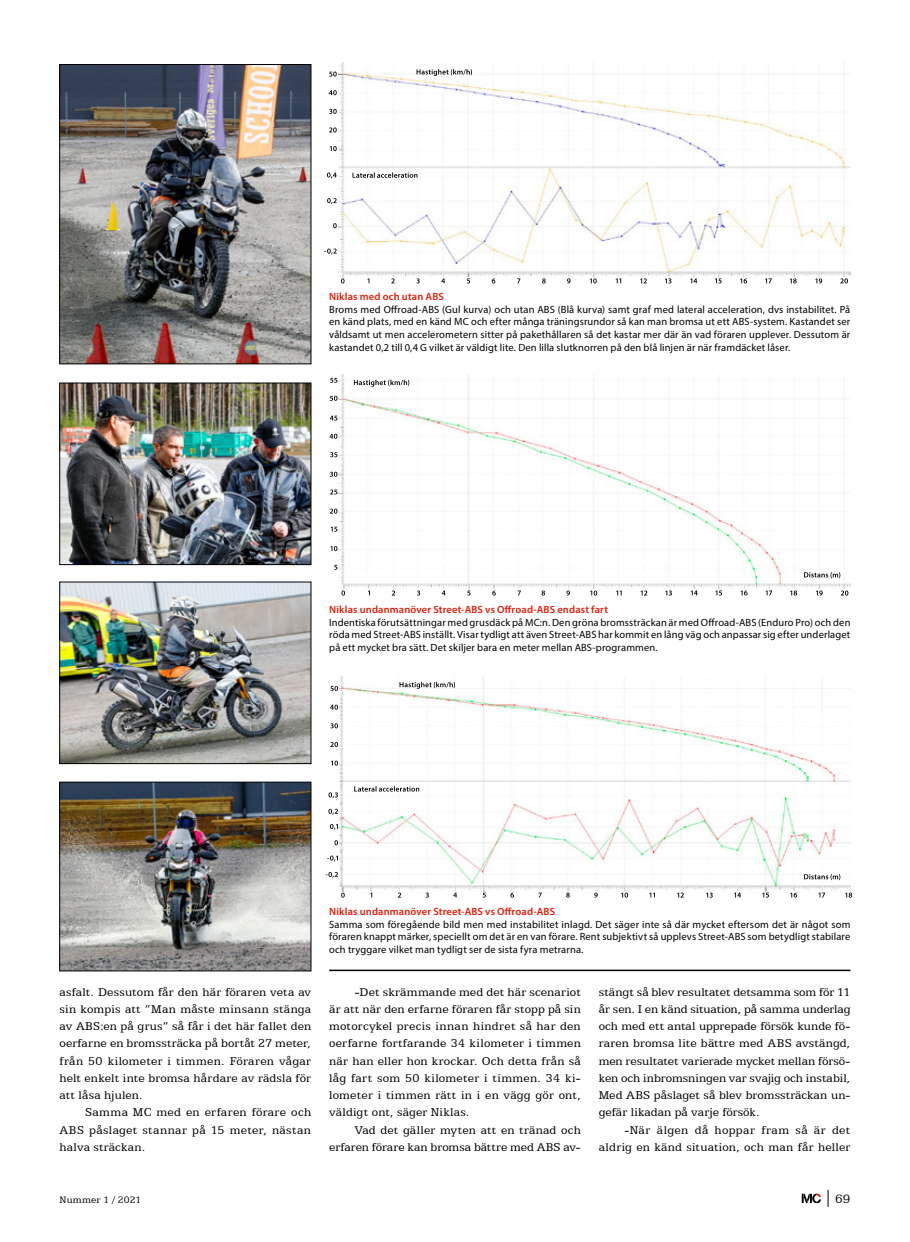
<style>
.page{position:relative;width:910px;height:1242px;background:#fff}
.page>*{position:absolute;margin:0;border:0;box-sizing:border-box;transform-origin:0 0}
.t1{font:13.5px "Egyptian 505 BT";color:#000}
.t2{font:12.75px/17.2px "Egyptian 505 BT";letter-spacing:.01em;color:#000;text-align:justify}
.t3{font:10.5px/12.6px "Myriad Pro";letter-spacing:.015em;color:#000;text-align:justify}
.t4{font:600 10.5px "Myriad Pro";letter-spacing:.015em;color:#e41e0a}
.t5{font:10.5px "Egyptian 505 BT";letter-spacing:.01em;color:#000}
</style>
<div class="page">
<svg style="left:802px;top:1193px;width:19px;height:10px"></svg>
<svg style="left:828px;top:1189px;width:1px;height:17px"></svg>
<img style="left:339px;top:374px;width:511px;height:214px">
<img style="left:339px;top:62px;width:511px;height:214px">
<svg style="left:324px;top:248px;width:13px;height:6px"></svg>
<svg style="left:333px;top:223px;width:4px;height:5px"></svg>
<svg style="left:327px;top:198px;width:10px;height:6px"></svg>
<svg style="left:327px;top:172px;width:10px;height:6px"></svg>
<svg style="left:330px;top:146px;width:7px;height:5px"></svg>
<svg style="left:329px;top:72px;width:8px;height:5px"></svg>
<svg style="left:329px;top:90px;width:8px;height:5px"></svg>
<svg style="left:329px;top:109px;width:8px;height:5px"></svg>
<svg style="left:329px;top:127px;width:8px;height:5px"></svg>
<svg style="left:417px;top:69px;width:55px;height:7px"></svg>
<svg style="left:352px;top:172px;width:65px;height:6px"></svg>
<svg style="left:341px;top:278px;width:4px;height:5px"></svg>
<svg style="left:840px;top:278px;width:8px;height:5px"></svg>
<svg style="left:790px;top:278px;width:7px;height:5px"></svg>
<svg style="left:740px;top:278px;width:7px;height:5px"></svg>
<svg style="left:690px;top:278px;width:7px;height:5px"></svg>
<svg style="left:640px;top:278px;width:7px;height:5px"></svg>
<svg style="left:590px;top:278px;width:7px;height:5px"></svg>
<svg style="left:542px;top:278px;width:4px;height:5px"></svg>
<svg style="left:492px;top:278px;width:3px;height:5px"></svg>
<svg style="left:441px;top:278px;width:4px;height:5px"></svg>
<svg style="left:391px;top:278px;width:4px;height:5px"></svg>
<svg style="left:815px;top:278px;width:7px;height:5px"></svg>
<svg style="left:765px;top:278px;width:7px;height:5px"></svg>
<svg style="left:715px;top:278px;width:7px;height:5px"></svg>
<svg style="left:665px;top:278px;width:6px;height:5px"></svg>
<svg style="left:616px;top:278px;width:5px;height:5px"></svg>
<svg style="left:567px;top:278px;width:3px;height:5px"></svg>
<svg style="left:517px;top:278px;width:3px;height:5px"></svg>
<svg style="left:467px;top:278px;width:3px;height:5px"></svg>
<svg style="left:416px;top:278px;width:4px;height:5px"></svg>
<svg style="left:804px;top:572px;width:36px;height:6px"></svg>
<svg style="left:354px;top:380px;width:55px;height:6px"></svg>
<svg style="left:330px;top:546px;width:7px;height:5px"></svg>
<svg style="left:330px;top:396px;width:7px;height:5px"></svg>
<svg style="left:330px;top:434px;width:7px;height:5px"></svg>
<svg style="left:330px;top:472px;width:7px;height:5px"></svg>
<svg style="left:330px;top:508px;width:7px;height:5px"></svg>
<svg style="left:330px;top:415px;width:7px;height:5px"></svg>
<svg style="left:330px;top:452px;width:7px;height:5px"></svg>
<svg style="left:330px;top:489px;width:7px;height:5px"></svg>
<svg style="left:331px;top:527px;width:6px;height:5px"></svg>
<svg style="left:334px;top:565px;width:3px;height:5px"></svg>
<svg style="left:330px;top:378px;width:7px;height:5px"></svg>
<svg style="left:341px;top:590px;width:4px;height:5px"></svg>
<svg style="left:841px;top:590px;width:7px;height:5px"></svg>
<svg style="left:790px;top:590px;width:7px;height:5px"></svg>
<svg style="left:741px;top:590px;width:7px;height:5px"></svg>
<svg style="left:691px;top:590px;width:7px;height:5px"></svg>
<svg style="left:641px;top:590px;width:6px;height:5px"></svg>
<svg style="left:590px;top:590px;width:7px;height:5px"></svg>
<svg style="left:541px;top:590px;width:4px;height:5px"></svg>
<svg style="left:492px;top:590px;width:4px;height:5px"></svg>
<svg style="left:442px;top:590px;width:3px;height:5px"></svg>
<svg style="left:392px;top:590px;width:3px;height:5px"></svg>
<svg style="left:816px;top:590px;width:7px;height:5px"></svg>
<svg style="left:766px;top:590px;width:6px;height:5px"></svg>
<svg style="left:715px;top:590px;width:7px;height:5px"></svg>
<svg style="left:665px;top:590px;width:7px;height:5px"></svg>
<svg style="left:616px;top:590px;width:6px;height:5px"></svg>
<svg style="left:566px;top:590px;width:4px;height:5px"></svg>
<svg style="left:518px;top:590px;width:3px;height:5px"></svg>
<svg style="left:467px;top:590px;width:4px;height:5px"></svg>
<svg style="left:417px;top:590px;width:3px;height:5px"></svg>
<img style="left:339px;top:676px;width:511px;height:215px">
<svg style="left:341px;top:892px;width:4px;height:5px"></svg>
<svg style="left:845px;top:892px;width:7px;height:5px"></svg>
<svg style="left:790px;top:892px;width:7px;height:5px"></svg>
<svg style="left:734px;top:892px;width:7px;height:5px"></svg>
<svg style="left:677px;top:892px;width:7px;height:5px"></svg>
<svg style="left:621px;top:892px;width:7px;height:5px"></svg>
<svg style="left:566px;top:892px;width:4px;height:5px"></svg>
<svg style="left:510px;top:892px;width:4px;height:5px"></svg>
<svg style="left:453px;top:892px;width:4px;height:5px"></svg>
<svg style="left:398px;top:892px;width:3px;height:5px"></svg>
<svg style="left:818px;top:892px;width:7px;height:5px"></svg>
<svg style="left:762px;top:892px;width:7px;height:5px"></svg>
<svg style="left:706px;top:892px;width:7px;height:5px"></svg>
<svg style="left:649px;top:892px;width:6px;height:5px"></svg>
<svg style="left:594px;top:892px;width:4px;height:5px"></svg>
<svg style="left:538px;top:892px;width:4px;height:5px"></svg>
<svg style="left:483px;top:892px;width:3px;height:5px"></svg>
<svg style="left:426px;top:892px;width:3px;height:5px"></svg>
<svg style="left:804px;top:874px;width:36px;height:6px"></svg>
<svg style="left:331px;top:760px;width:7px;height:5px"></svg>
<svg style="left:330px;top:686px;width:8px;height:5px"></svg>
<svg style="left:330px;top:704px;width:8px;height:6px"></svg>
<svg style="left:330px;top:723px;width:8px;height:5px"></svg>
<svg style="left:330px;top:742px;width:8px;height:5px"></svg>
<svg style="left:326px;top:872px;width:12px;height:6px"></svg>
<svg style="left:334px;top:840px;width:4px;height:5px"></svg>
<svg style="left:328px;top:809px;width:10px;height:5px"></svg>
<svg style="left:327px;top:855px;width:11px;height:6px"></svg>
<svg style="left:330px;top:824px;width:8px;height:6px"></svg>
<svg style="left:328px;top:792px;width:10px;height:6px"></svg>
<svg style="left:400px;top:682px;width:55px;height:7px"></svg>
<svg style="left:354px;top:786px;width:65px;height:5px"></svg>
<img style="left:62px;top:66px;width:247px;height:296px">
<div style="left:60px;top:64px;width:251px;height:300px;border:1px solid #000"></div>
<img style="left:62px;top:385px;width:247px;height:178px">
<div style="left:60px;top:383px;width:251px;height:182px;border:1px solid #000"></div>
<img style="left:62px;top:584px;width:247px;height:178px">
<div style="left:60px;top:582px;width:251px;height:182px;border:1px solid #000"></div>
<img style="left:62px;top:784px;width:247px;height:185px">
<div style="left:60px;top:782px;width:251px;height:189px;border:1px solid #000"></div>
<hr style="left:329px;top:969px;width:521px;height:2px;background:#000">
<p class="t4" style="left:329px;top:290px;width:116px">Niklas med och utan ABS</p>
<p class="t3" style="left:329px;top:303px;width:523px">Broms med Offroad-ABS (Gul kurva) och utan ABS (Blå kurva) samt graf med lateral acceleration, dvs instabilitet. På en känd plats, med en känd MC och efter många träningsrundor så kan man bromsa ut ett ABS-system. Kastandet ser våldsamt ut men accelerometern sitter på pakethållaren så det kastar mer där än vad föraren upplever. Dessutom är kastandet 0,2 till 0,4 G vilket är väldigt lite. Den lilla slutknorren på den blå linjen är när framdäcket låser.</p>
<p class="t4" style="left:329px;top:603px;width:280px">Niklas undanmanöver Street-ABS vs Offroad-ABS endast fart</p>
<p class="t3" style="left:329px;top:615px;width:523px">Indentiska förutsättningar med grusdäck på MC:n. Den gröna bromssträckan är med Offroad-ABS (Enduro Pro) och den röda med Street-ABS inställt. Visar tydligt att även Street-ABS har kommit en lång väg och anpassar sig efter underlaget på ett mycket bra sätt. Det skiljer bara en meter mellan ABS-programmen.</p>
<p class="t2" style="left:60px;top:982px;width:253px">asfalt. Dessutom får den här föraren veta av sin kompis att ”Man måste minsann stänga av ABS:en på grus” så får i det här fallet den oerfarne en bromssträcka på bortåt 27 meter, från 50 kilometer i timmen. Föraren vågar helt enkelt inte bromsa hårdare av rädsla för att låsa hjulen.</p>
<p class="t2" style="left:60px;top:1103px;width:253px;text-indent:26px">Samma MC med en erfaren förare och ABS påslaget stannar på 15 meter, nästan halva sträckan.</p>
<p class="t4" style="left:329px;top:905px;width:228px">Niklas undanmanöver Street-ABS vs Offroad-ABS</p>
<p class="t3" style="left:329px;top:917px;width:523px">Samma som föregående bild men med instabilitet inlagd. Det säger inte så där mycket eftersom det är något som föraren knappt märker, speciellt om det är en van förare. Rent subjektivt så upplevs Street-ABS som betydligt stabilare och tryggare vilket man tydligt ser de sista fyra metrarna.</p>
<p class="t2" style="left:329px;top:983px;width:253px;text-indent:26px">-Det skrämmande med det här scenariot är att när den erfarne föraren får stopp på sin motorcykel precis innan hindret så har den oerfarne fortfarande 34 kilometer i timmen när han eller hon krockar. Och detta från så låg fart som 50 kilometer i timmen. 34 ki&shy;lometer i timmen rätt in i en vägg gör ont, väldigt ont, säger Niklas.</p>
<p class="t2" style="left:329px;top:1121px;width:253px;text-align:right">Vad det gäller myten att en tränad och erfaren förare kan bromsa bättre med ABS av-</p>
<p class="t2" style="left:599px;top:982px;width:253px">stängt så blev resultatet detsamma som för 11 år sen. I en känd situation, på samma underlag och med ett antal upprepade försök kunde fö&shy;raren bromsa lite bättre med ABS avstängd, men resultatet varierade mycket mellan försö&shy;ken och inbromsningen var svajig och instabil, Med ABS påslaget så blev bromssträckan un&shy;gefär likadan på varje försök.</p>
<p class="t2" style="left:599px;top:1121px;width:253px;text-align:right">-När älgen då hoppar fram så är det aldrig en känd situation, och man får heller</p>
<p class="t5" style="left:60px;top:1193px;width:83px">Nummer 1 / 2021</p>
<p class="t1" style="left:835px;top:1191px;width:17px">69</p>
</div>
